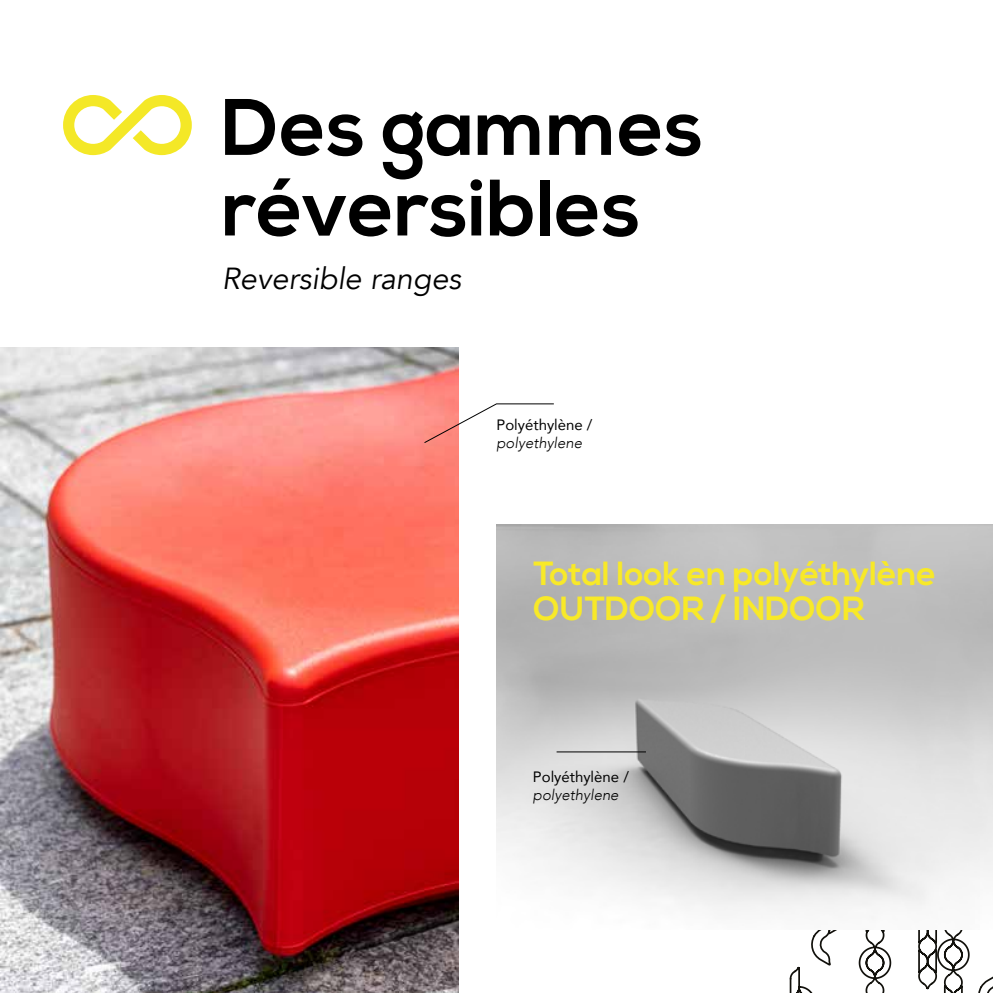
<style>
.page{position:relative;width:993px;height:993px;background:#fff}
.page>*{position:absolute;margin:0;border:0;box-sizing:border-box;transform-origin:0 0}
.t1{font:700 79.8px/80.5px "Nexa";color:#000}
.t2{font:700 33.43px/35.2px "Nexa";color:#f8e928}
.t3{font:italic 30.45px "Avenir";color:#000}
.t4{font:15.05px "Avenir";color:#000}
.t5{font:italic 300 15.05px "Avenir";color:#000}
</style>
<div class="page">
<svg style="left:789px;top:930px;width:203px;height:62px"></svg>
<img style="left:496px;top:524px;width:496px;height:388px">
<hr style="left:556px;top:751px;width:89px;height:1px;background:#000">
<svg style="left:63px;top:95px;width:129px;height:60px"></svg>
<img style="left:0;top:347px;width:458px;height:645px">
<svg style="left:424px;top:403px;width:130px;height:40px"></svg>
<h1 class="t1" style="left:222px;top:90px;width:483px">Des gammes réversibles</h1>
<p class="t3" style="left:222px;top:261px;width:241px">Reversible ranges</p>
<p class="t4" style="left:496px;top:413px;width:97px">Polyéthylène /</p>
<p class="t5" style="left:496px;top:434px;width:87px">polyethylene</p>
<p class="t2" style="left:533px;top:557px;width:404px">Total look en polyéthylène<br>OUTDOOR / INDOOR</p>
<p class="t4" style="left:532px;top:764px;width:97px">Polyéthylène /</p>
<p class="t5" style="left:532px;top:785px;width:87px">polyethylene</p>
</div>
